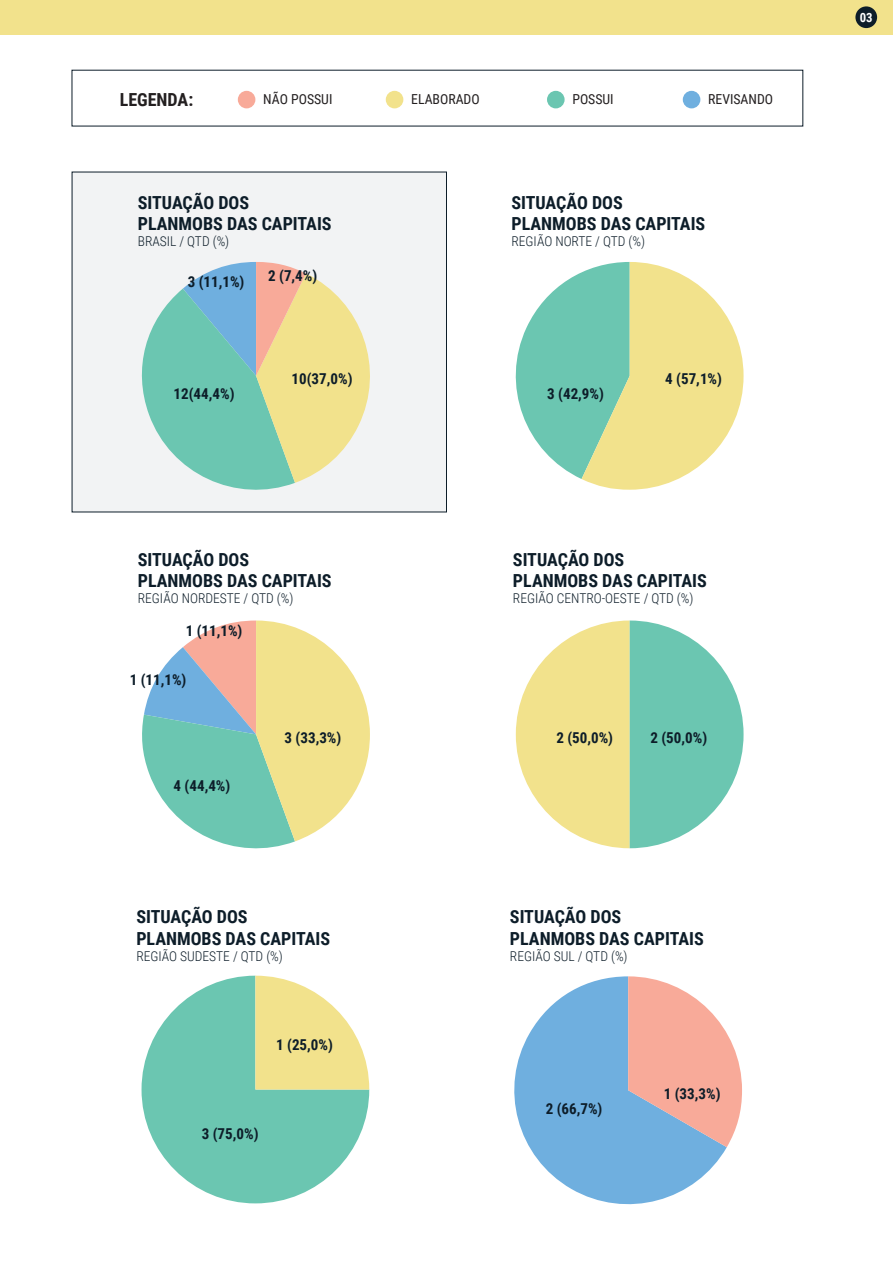
<style>
.page{position:relative;width:893px;height:1263px;background:#fff}
.page>*{position:absolute;margin:0;border:0;box-sizing:border-box;transform-origin:0 0}
.t1{font:700 18px/21.6px "Roboto Condensed";color:#0d1d29}
.t2{font:700 18px "Roboto Condensed";color:#231f20}
.t3{font:700 15px "Roboto Condensed";color:#0d1d29}
.t4{font:13.8px "Roboto Condensed";color:#231f20}
.t5{font:300 13.5px "Roboto Condensed";color:#0d1d29}
.t6{font:700 12.75px "Roboto Condensed";color:#fff}
</style>
<div class="page">
<div style="left:72px;top:172px;width:375px;height:340px;background:#f2f3f4"></div>
<div style="left:0;top:0;width:893px;height:34px;background:#f2e28c"></div>
<svg style="left:141px;top:262px;width:229px;height:228px"></svg>
<svg style="left:515px;top:262px;width:228px;height:228px"></svg>
<svg style="left:142px;top:620px;width:228px;height:229px"></svg>
<svg style="left:516px;top:620px;width:227px;height:228px"></svg>
<svg style="left:514px;top:976px;width:213px;height:229px;fill:#6fafdf"></svg>
<svg style="left:628px;top:976px;width:114px;height:171px"></svg>
<div style="left:238px;top:91px;width:17px;height:17px;background:#f8aa99;border-radius:50%"></div>
<div style="left:386px;top:91px;width:17px;height:17px;background:#f2e28c;border-radius:50%"></div>
<div style="left:547px;top:91px;width:18px;height:17px;background:#6bc6b1;border-radius:50%"></div>
<div style="left:683px;top:91px;width:17px;height:17px;background:#6fafdf;border-radius:50%"></div>
<svg style="left:142px;top:976px;width:227px;height:227px;fill:#6bc6b1"></svg>
<svg style="left:255px;top:976px;width:114px;height:113px"></svg>
<div style="left:855px;top:6px;width:22px;height:22px;background:#0d1d29;border-radius:50%"></div>
<p class="t2" style="left:120px;top:92px;width:75px">LEGENDA:</p>
<p class="t4" style="left:263px;top:93px;width:71px">NÃO POSSUI</p>
<p class="t4" style="left:411px;top:93px;width:70px">ELABORADO</p>
<p class="t4" style="left:572px;top:93px;width:43px">POSSUI</p>
<p class="t4" style="left:708px;top:93px;width:66px">REVISANDO</p>
<p class="t1" style="left:138px;top:193px;width:195px">SITUAÇÃO DOS<br>PLANMOBS DAS CAPITAIS</p>
<p class="t5" style="left:138px;top:236px;width:93px">BRASIL / QTD (%)</p>
<p class="t3" style="left:188px;top:275px;width:58px">3 (11,1%)</p>
<p class="t3" style="left:268px;top:269px;width:51px">2 (7,4%)</p>
<p class="t3" style="left:174px;top:387px;width:62px">12(44,4%)</p>
<p class="t3" style="left:292px;top:372px;width:62px">10(37,0%)</p>
<p class="t1" style="left:138px;top:550px;width:195px">SITUAÇÃO DOS<br>PLANMOBS DAS CAPITAIS</p>
<p class="t5" style="left:138px;top:593px;width:157px">REGIÃO NORDESTE / QTD (%)</p>
<p class="t3" style="left:186px;top:624px;width:58px">1 (11,1%)</p>
<p class="t3" style="left:130px;top:673px;width:58px">1 (11,1%)</p>
<p class="t3" style="left:174px;top:779px;width:58px">4 (44,4%)</p>
<p class="t3" style="left:285px;top:731px;width:58px">3 (33,3%)</p>
<p class="t1" style="left:136px;top:907px;width:195px">SITUAÇÃO DOS<br>PLANMOBS DAS CAPITAIS</p>
<p class="t5" style="left:136px;top:950px;width:148px">REGIÃO SUDESTE / QTD (%)</p>
<p class="t3" style="left:276px;top:1038px;width:58px">1 (25,0%)</p>
<p class="t3" style="left:202px;top:1127px;width:58px">3 (75,0%)</p>
<p class="t1" style="left:511px;top:193px;width:195px">SITUAÇÃO DOS<br>PLANMOBS DAS CAPITAIS</p>
<p class="t5" style="left:511px;top:236px;width:135px">REGIÃO NORTE / QTD (%)</p>
<p class="t3" style="left:547px;top:387px;width:58px">3 (42,9%)</p>
<p class="t3" style="left:665px;top:372px;width:58px">4 (57,1%)</p>
<p class="t1" style="left:513px;top:550px;width:195px">SITUAÇÃO DOS<br>PLANMOBS DAS CAPITAIS</p>
<p class="t5" style="left:513px;top:593px;width:182px">REGIÃO CENTRO-OESTE / QTD (%)</p>
<p class="t3" style="left:556px;top:731px;width:58px">2 (50,0%)</p>
<p class="t3" style="left:650px;top:731px;width:58px">2 (50,0%)</p>
<p class="t1" style="left:510px;top:907px;width:195px">SITUAÇÃO DOS<br>PLANMOBS DAS CAPITAIS</p>
<p class="t5" style="left:510px;top:950px;width:119px">REGIÃO SUL / QTD (%)</p>
<p class="t3" style="left:546px;top:1102px;width:58px">2 (66,7%)</p>
<p class="t3" style="left:664px;top:1087px;width:58px">1 (33,3%)</p>
<p class="t6" style="left:860px;top:11px;width:14px">03</p>
</div>
